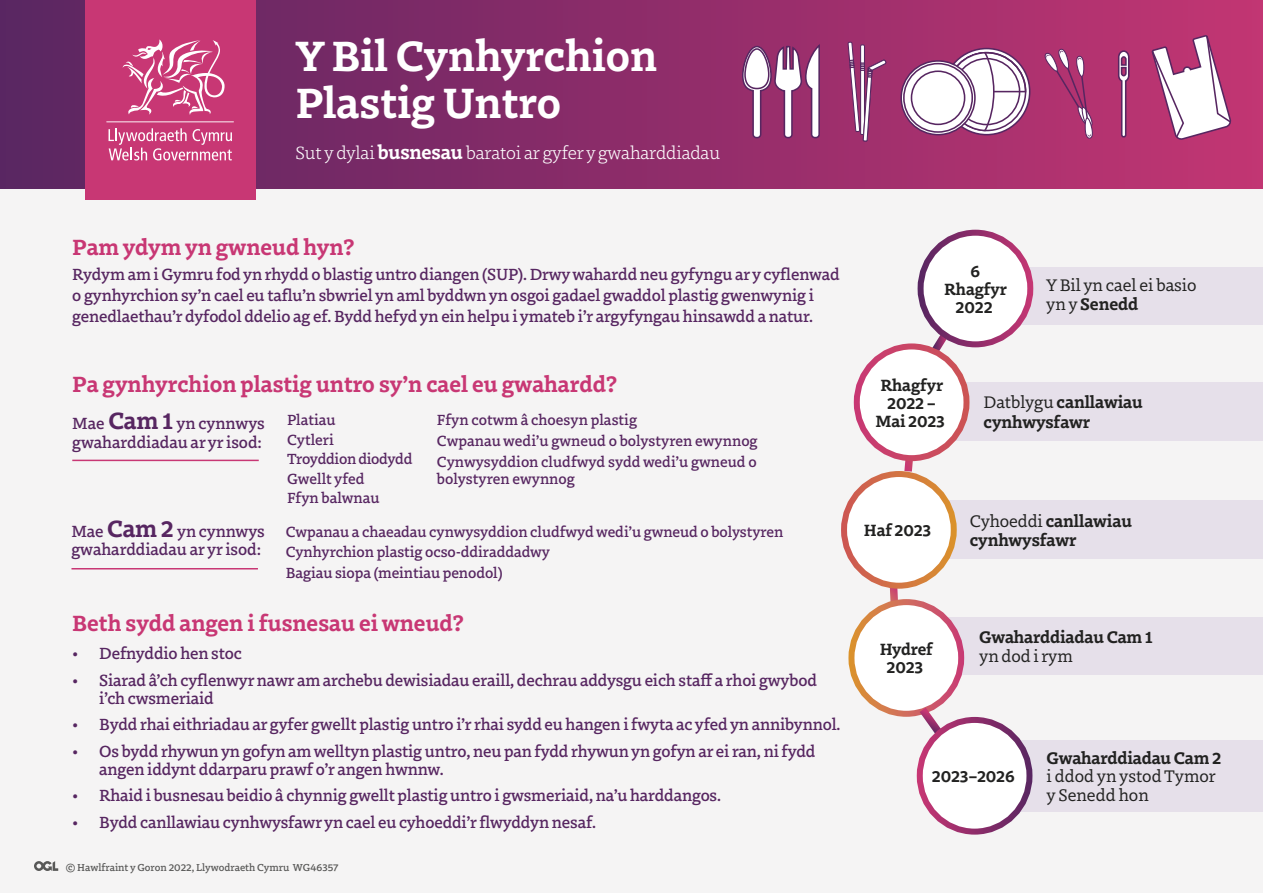
<style>
.page{position:relative;width:1263px;height:893px;background:#f5f4f4}
.page>*{position:absolute;margin:0;border:0;box-sizing:border-box;transform-origin:0 0}
.t1{font:700 43.2px/47.5px "Dovetail MVB";color:#fff}
.t2{font:700 22.5px "Dovetail MVB";color:#c83774}
.t3{font:300 18px "Dovetail MVB";letter-spacing:-.01em;color:#fff}
.t4{font:700 17.1px/19.5px "Dovetail MVB";letter-spacing:-.005em;color:#222221}
.t5{font:17.1px/18.6px "Dovetail MVB";color:#222221}
.t6{font:700 16.65px/18px "Dovetail MVB";letter-spacing:-.01em;color:#222221;text-align:center}
.t7{font:500 16.5px/18px "Dovetail MVB";letter-spacing:-.01em;color:#572661}
.t8{font:500 15px/19.5px "Dovetail MVB";letter-spacing:-.005em;color:#572661}
.t9{font:500 10.35px "Dovetail MVB";color:#585857}
.s1{font-weight:700;font-size:19.5px}
.s2{font-weight:700;font-size:24px}
.s3{font-weight:700}
.s4{font-weight:400}
</style>
<div class="page">
<svg style="left:0;top:0;width:1263px;height:188px;background:#8e2c69"></svg>
<div style="left:85px;top:0;width:170px;height:200px;background:#c83774"></div>
<svg style="left:123px;top:39px;width:102px;height:76px"></svg>
<svg style="left:109px;top:128px;width:123px;height:32px"></svg>
<hr style="left:106px;top:121px;width:128px;height:1px;background:#fff">
<hr style="left:72px;top:460px;width:187px;height:1px;background:#c83774">
<hr style="left:71px;top:568px;width:187px;height:1px;background:#c83774">
<svg style="left:34px;top:861px;width:24px;height:10px"></svg>
<svg style="left:928px;top:322px;width:27px;height:40px"></svg>
<div style="left:1020px;top:267px;width:243px;height:58px;background:#e6e0ea"></div>
<div style="left:946px;top:617px;width:317px;height:58px;background:#e6e0ea"></div>
<div style="left:1019px;top:740px;width:244px;height:72px;background:#e6e0ea"></div>
<div style="left:934px;top:382px;width:329px;height:59px;background:#e6e0ea"></div>
<div style="left:916px;top:500px;width:347px;height:59px;background:#e6e0ea"></div>
<div style="left:920px;top:233px;width:110px;height:111px;background:#fff;border-radius:50%"></div>
<div style="left:917px;top:230px;width:116px;height:117px;border:6px solid #fff;border-radius:50%"></div>
<svg style="left:901px;top:460px;width:16px;height:14px"></svg>
<svg style="left:888px;top:588px;width:10px;height:14px"></svg>
<div style="left:851px;top:602px;width:110px;height:112px;background:#fff;border-radius:50%"></div>
<div style="left:848px;top:599px;width:116px;height:118px;border:6px solid #fff;border-radius:50%"></div>
<div style="left:857px;top:346px;width:109px;height:112px;background:#fff;border-radius:50%"></div>
<div style="left:854px;top:343px;width:115px;height:118px;border:6px solid #fff;border-radius:50%"></div>
<div style="left:844px;top:474px;width:110px;height:112px;background:#fff;border-radius:50%"></div>
<div style="left:841px;top:471px;width:116px;height:118px;border:6px solid #fff;border-radius:50%"></div>
<svg style="left:912px;top:699px;width:41px;height:49px"></svg>
<div style="left:920px;top:720px;width:109px;height:112px;background:#fff;border-radius:50%"></div>
<div style="left:917px;top:717px;width:115px;height:118px;border:6px solid #fff;border-radius:50%"></div>
<svg style="left:741px;top:42px;width:80px;height:97px"></svg>
<svg style="left:1117px;top:50px;width:13px;height:88px"></svg>
<svg style="left:847px;top:33px;width:40px;height:111px;background:#a44e81"></svg>
<div style="left:943px;top:48px;width:87px;height:87px;border:2px solid #572661;border-radius:50%"></div>
<svg style="left:946px;top:51px;width:81px;height:81px"></svg>
<div style="left:953px;top:58px;width:67px;height:67px;border:2px solid #572661;border-radius:50%"></div>
<svg style="left:901px;top:61px;width:74px;height:74px"></svg>
<div style="left:900px;top:60px;width:76px;height:75px;border:2px solid #572661;border-radius:50%"></div>
<svg style="left:904px;top:64px;width:68px;height:68px"></svg>
<div style="left:903px;top:63px;width:70px;height:70px;border:2px solid #572661;border-radius:50%"></div>
<div style="left:911px;top:71px;width:53px;height:53px;background:#fff;border-radius:50%"></div>
<div style="left:911px;top:70px;width:54px;height:55px;border:2px solid #572661;border-radius:50%"></div>
<svg style="left:1043px;top:49px;width:51px;height:91px;background:#af427a"></svg>
<svg style="left:1150px;top:34px;width:83px;height:108px"></svg>
<p class="t1" style="left:296px;top:29px;width:363px">Y Bil Cynhyrchion<br>Plastig Untro</p>
<p class="t3" style="left:296px;top:140px;width:426px">Sut y dylai <span class="s1">busnesau</span> baratoi ar gyfer y gwaharddiadau</p>
<p class="t2" style="left:72px;top:230px;width:284px">Pam ydym yn gwneud hyn?</p>
<p class="t7" style="left:72px;top:263px;width:769px;line-height:21px">Rydym am i Gymru fod yn rhydd o blastig untro diangen (SUP). Drwy wahardd neu gyfyngu ar y cyflenwad o gynhyrchion sy’n cael eu taflu’n sbwriel yn aml byddwn yn osgoi gadael gwaddol plastig gwenwynig i genedlaethau’r dyfodol ddelio ag ef. Bydd hefyd yn ein helpu i ymateb i’r argyfyngau hinsawdd a natur.</p>
<p class="t2" style="left:72px;top:368px;width:546px">Pa gynhyrchion plastig untro sy’n cael eu gwahardd?</p>
<p class="t7" style="left:72px;top:412px;width:194px;line-height:19.5px">Mae <span class="s2">Cam 1</span> yn cynnwys gwaharddiadau ar yr isod:</p>
<p class="t7" style="left:71px;top:521px;width:195px">Mae <span class="s2">Cam 2</span> yn cynnwys gwaharddiadau ar yr isod:</p>
<p class="t8" style="left:287px;top:409px;width:127px">Platiau<br>Cytleri<br>Troyddion diodydd<br>Gwellt yfed<br>Ffyn balwnau</p>
<p class="t8" style="left:437px;top:409px;width:322px;line-height:21px">Ffyn cotwm â choesyn plastig<br>Cwpanau wedi’u gwneud o bolystyren ewynnog<br>Cynwysyddion cludfwyd sydd wedi’u gwneud o</p>
<p class="t8" style="left:437px;top:468px;width:139px">bolystyren ewynnog</p>
<p class="t8" style="left:286px;top:521px;width:499px">Cwpanau a chaeadau cynwysyddion cludfwyd wedi’u gwneud o bolystyren<br>Cynhyrchion plastig ocso-ddiraddadwy</p>
<p class="t8" style="left:286px;top:562px;width:218px">Bagiau siopa (meintiau penodol)</p>
<p class="t2" style="left:72px;top:606px;width:393px">Beth sydd angen i fusnesau ei wneud?</p>
<p class="t7" style="left:72px;top:643px;width:171px">• Defnyddio hen stoc</p>
<p class="t7" style="left:99px;top:670px;width:719px;text-indent:-27px">• Siarad â’ch cyflenwyr nawr am archebu dewisiadau eraill, dechrau addysgu eich staff a rhoi gwybod i’ch cwsmeriaid</p>
<p class="t7" style="left:72px;top:714px;width:770px">• Bydd rhai eithriadau ar gyfer gwellt plastig untro i’r rhai sydd eu hangen i fwyta ac yfed yn annibynnol.</p>
<p class="t7" style="left:99px;top:741px;width:718px;text-indent:-27px">• Os bydd rhywun yn gofyn am welltyn plastig untro, neu pan fydd rhywun yn gofyn ar ei ran, ni fydd angen iddynt ddarparu prawf o’r angen hwnnw.</p>
<p class="t7" style="left:72px;top:785px;width:650px">• Rhaid i busnesau beidio â chynnig gwellt plastig untro i gwsmeriaid, na’u harddangos.</p>
<p class="t7" style="left:72px;top:812px;width:525px">• Bydd canllawiau cynhwysfawr yn cael eu cyhoeddi’r flwyddyn nesaf.</p>
<p class="t9" style="left:66px;top:860px;width:274px">© Hawlfraint y Goron 2022, Llywodraeth Cymru WG46357</p>
<p class="t6" style="left:944px;top:261px;width:64px">6<br>Rhagfyr<br>2022</p>
<p class="t5" style="left:1046px;top:275px;width:152px">Y Bil yn cael ei basio yn y <span class="s3">Senedd</span></p>
<p class="t6" style="left:876px;top:375px;width:71px">Rhagfyr<br>2022 –<br>Mai 2023</p>
<p class="t4" style="left:983px;top:391px;width:161px"><span class="s4">Datblygu</span> canllawiau cynhwysfawr</p>
<p class="t6" style="left:864px;top:520px;width:69px">Haf 2023</p>
<p class="t6" style="left:880px;top:639px;width:55px">Hydref<br>2023</p>
<p class="t4" style="left:970px;top:510px;width:164px"><span class="s4">Cyhoeddi</span> canllawiau cynhwysfawr</p>
<p class="t4" style="left:979px;top:627px;width:175px;line-height:18.6px">Gwaharddiadau Cam 1 <span class="s4">yn dod i rym</span></p>
<p class="t6" style="left:932px;top:766px;width:84px">2023–2026</p>
<p class="t5" style="left:1046px;top:747px;width:176px"><span class="s3">Gwaharddiadau Cam 2 </span>i ddod yn ystod Tymor y Senedd hon</p>
</div>
